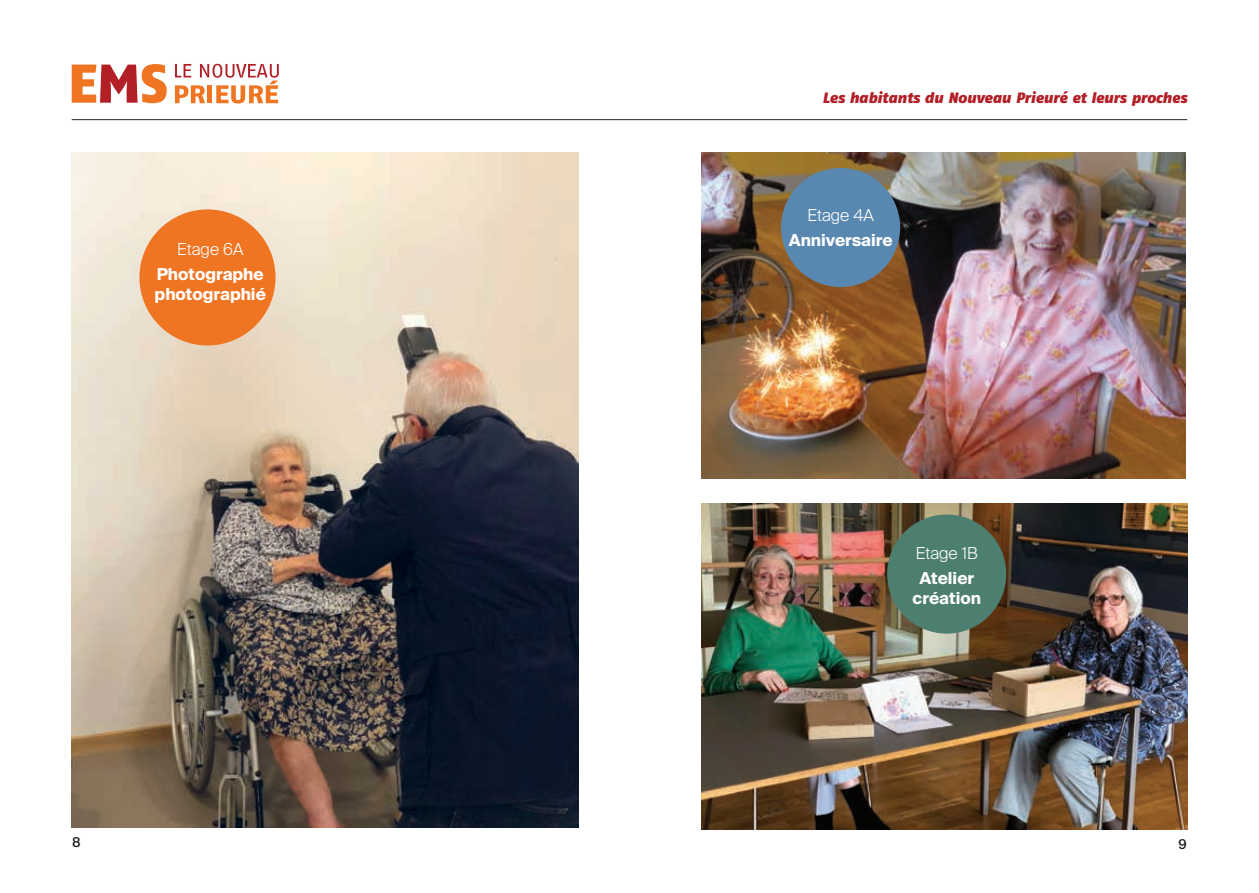
<style>
.page{position:relative;width:1259px;height:893px;background:#fff}
.page>*{position:absolute;margin:0;border:0;box-sizing:border-box;transform-origin:0 0}
.t1{font:700 16.5px/19.5px "Suisse Intl";color:#fff}
.t2{font:300 16.5px "Suisse Intl";color:#fff}
.t3{font:italic 900 15px "Fago OT";color:#b21f27}
.t4{font:500 13.5px "Suisse Intl";color:#231f20}
</style>
<div class="page">
<img style="left:701px;top:153px;width:484px;height:326px">
<img style="left:701px;top:503px;width:486px;height:326px">
<img style="left:72px;top:153px;width:506px;height:675px">
<hr style="left:72px;top:119px;width:1115px;height:1px;background:#231f20">
<svg style="left:72px;top:64px;width:95px;height:39px"></svg>
<svg style="left:175px;top:64px;width:104px;height:39px"></svg>
<div style="left:139px;top:209px;width:136px;height:136px;background:#f07523;border-radius:50%"></div>
<div style="left:781px;top:168px;width:119px;height:119px;background:#5888b0;border-radius:50%"></div>
<div style="left:887px;top:514px;width:119px;height:120px;background:#4d7f70;border-radius:50%"></div>
<p class="t2" style="left:177px;top:239px;width:68px">Etage 6A</p>
<p class="t1" style="left:155px;top:265px;width:113px">Photographe photographié</p>
<p class="t3" style="left:822px;top:89px;width:366px">Les habitants du Nouveau Prieuré et leurs proches</p>
<p class="t2" style="left:807px;top:205px;width:68px">Etage 4A</p>
<p class="t1" style="left:788px;top:231px;width:105px">Anniversaire</p>
<p class="t2" style="left:915px;top:543px;width:64px">Etage 1B</p>
<p class="t1" style="left:912px;top:569px;width:70px;text-align:center">Atelier création</p>
<p class="t4" style="left:72px;top:835px;width:10px">8</p>
<p class="t4" style="left:1178px;top:837px;width:10px">9</p>
</div>
